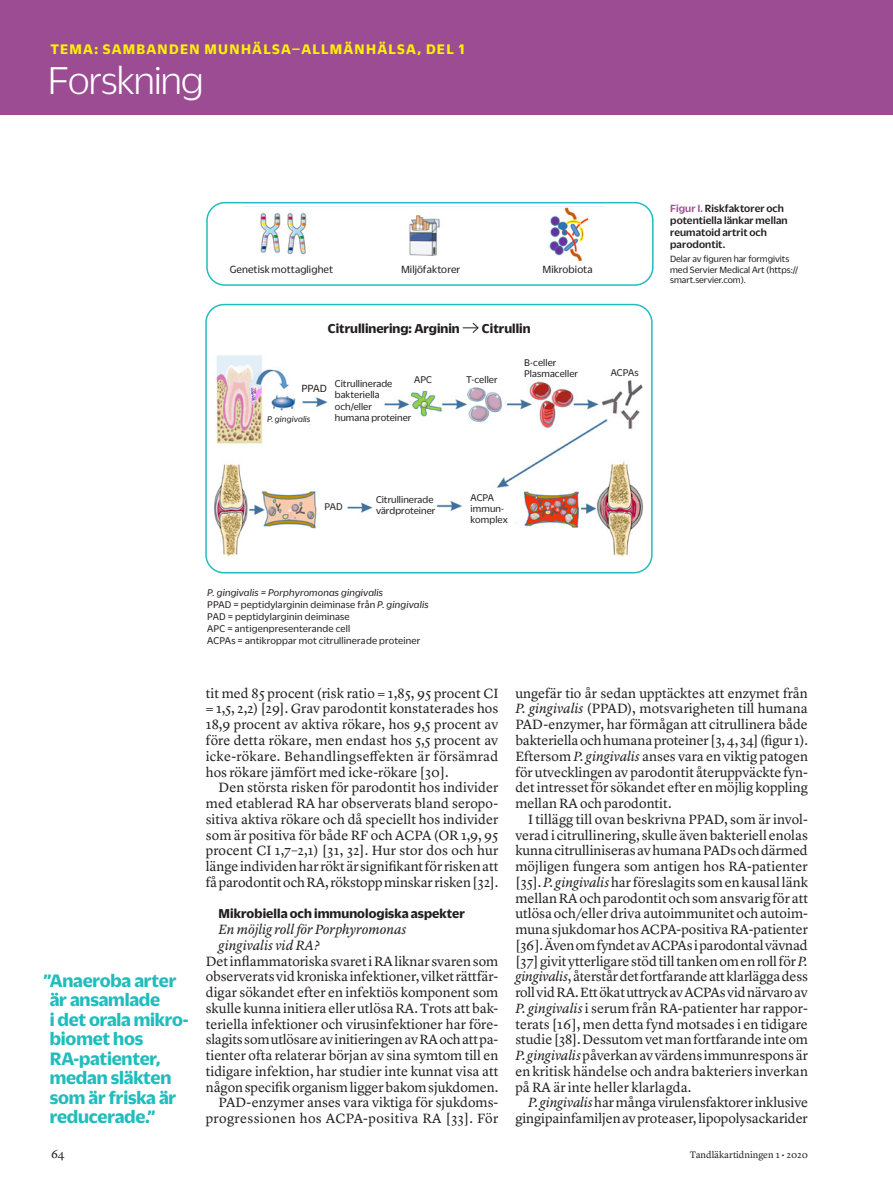
<style>
.page{position:relative;width:893px;height:1191px;background:#fff}
.page>*{position:absolute;margin:0;border:0;box-sizing:border-box;transform-origin:0 0}
.t1{font:300 42px "Duplicate Sans";letter-spacing:-.02em;color:#fff}
.Citat_litet_Duplicat{font:700 19.5px/19.5px "Duplicate Sans";letter-spacing:-.01em;color:#21bdbd}
.t2{font:700 15px "Duplicate Sans";letter-spacing:.08em;color:#fff101}
.Bröd_utesluten_indra{font:13.95px/15.8px "Lyon Text";color:#231f20;text-align:justify}
.Bröd_utesluten{font:13.95px/15.8px "Lyon Text";letter-spacing:-.005em;color:#231f20;text-align:justify}
.Bröd_utesluten_indra-2{font:italic 13.95px "Lyon Text";color:#231f20}
.Bröd_utesluten_indra-3{font:700 13.95px "Duplicate Sans";letter-spacing:.005em;color:#231f20}
.Notis_rubrik{font:700 13.95px "Duplicate Sans";color:#231f20}
.t3{font:12px "Lyon Text";color:#231f20}
.Bildtext_utan_punkt{font:500 11.25px/12px "Duplicate Sans";letter-spacing:.01em;color:#231f20}
.Bildtext_utan_punkt-2{font:11.25px "Duplicate Sans";letter-spacing:.005em;color:#231f20}
.Faktatext_ej_indrag{font:10.5px "Duplicate Sans";letter-spacing:.02em;color:#231f20}
.Bildtext_utan_punkt-3{font:10.5px/11.2px "Duplicate Sans";letter-spacing:.005em;color:#231f20}
.Faktatext_ej_indrag-2{font:italic 10.5px "Duplicate Sans";letter-spacing:.02em;color:#231f20}
.Källa_regular{font:9.75px/10.5px "Duplicate Sans";color:#231f20}
.t4{font:9.75px "Lyon Text";color:#231f20}
.Bildtext_utan_punkt-4{font:italic 9px "Duplicate Sans";letter-spacing:.015em;color:#231f20}
.s1{font-style:italic}
.s2{color:#9b4c92}
</style>
<div class="page">
<div style="left:0;top:0;width:893px;height:115px;background:#9b4c92"></div>
<img style="left:260px;top:207px;width:329px;height:54px">
<div style="left:206px;top:202px;width:448px;height:84px;border:2px solid #21bdbd;border-radius:18px"></div>
<img style="left:214px;top:355px;width:430px;height:202px">
<div style="left:205px;top:304px;width:448px;height:269px;border:2px solid #21bdbd;border-radius:18px"></div>
<svg style="left:463px;top:322px;width:16px;height:11px"></svg>
<p class="t2" style="left:50px;top:39px;width:416px">TEMA: SAMBANDEN MUNHÄLSA–ALLMÄNHÄLSA, DEL 1</p>
<h1 class="t1" style="left:48px;top:55px;width:157px">Forskning</h1>
<p class="Bildtext_utan_punkt-2" style="left:230px;top:262px;width:105px">Genetisk mottaglighet</p>
<p class="Bildtext_utan_punkt-2" style="left:401px;top:262px;width:61px">Miljöfaktorer</p>
<p class="Bildtext_utan_punkt-2" style="left:542px;top:262px;width:52px">Mikrobiota</p>
<p class="Notis_rubrik" style="left:328px;top:318px;width:133px">Citrullinering: Arginin</p>
<p class="Notis_rubrik" style="left:482px;top:318px;width:50px">Citrullin</p>
<p class="Bildtext_utan_punkt-3" style="left:414px;top:374px;width:19px">APC</p>
<p class="Bildtext_utan_punkt-3" style="left:466px;top:373px;width:33px">T-celler</p>
<p class="Bildtext_utan_punkt-2" style="left:301px;top:381px;width:27px">PPAD</p>
<p class="Bildtext_utan_punkt-3" style="left:335px;top:377px;width:78px">Citrullinerade bakteriella och/eller<br>humana proteiner</p>
<p class="Bildtext_utan_punkt-4" style="left:267px;top:413px;width:45px">P. gingivalis</p>
<p class="Bildtext_utan_punkt-3" style="left:524px;top:356px;width:34px">B-celler</p>
<p class="Bildtext_utan_punkt-3" style="left:524px;top:367px;width:55px">Plasmaceller</p>
<p class="Bildtext_utan_punkt-3" style="left:611px;top:367px;width:29px">ACPAs</p>
<p class="Bildtext_utan_punkt-3" style="left:324px;top:500px;width:20px">PAD</p>
<p class="Bildtext_utan_punkt-3" style="left:376px;top:493px;width:61px">Citrullinerade värdproteiner</p>
<p class="Bildtext_utan_punkt-3" style="left:471px;top:491px;width:25px">ACPA</p>
<p class="Bildtext_utan_punkt-3" style="left:471px;top:502px;width:35px">immun-</p>
<p class="Bildtext_utan_punkt-3" style="left:471px;top:513px;width:39px">komplex</p>
<p class="Faktatext_ej_indrag-2" style="left:207px;top:586px;width:177px">P. gingivalis = Porphyromonas gingivalis</p>
<p class="Faktatext_ej_indrag" style="left:207px;top:598px;width:223px">PPAD = peptidylarginin deiminase från <span class="s1">P. gingivalis</span></p>
<p class="Faktatext_ej_indrag" style="left:207px;top:610px;width:144px">PAD = peptidylarginin deiminase</p>
<p class="Faktatext_ej_indrag" style="left:207px;top:622px;width:145px">APC = antigenpresenterande cell</p>
<p class="Faktatext_ej_indrag" style="left:207px;top:634px;width:215px">ACPAs = antikroppar mot citrullinerade proteiner</p>
<p class="Bildtext_utan_punkt" style="left:670px;top:201px;width:119px"><span class="s2">Figur I.</span> Riskfaktorer och potentiella länkar mellan reumatoid artrit och parodontit.</p>
<p class="Källa_regular" style="left:670px;top:253px;width:130px">Delar av figuren har formgivits med Servier Medical Art (https:// smart.servier.com).</p>
<p class="Citat_litet_Duplicat" style="left:50px;top:968px;width:139px;text-indent:-6px">”Anaeroba arter är ansamlade<br>i det orala mikro&shy;biomet hos<br>RA-patienter, medan släkten som är friska är reducerade.”</p>
<p class="Bröd_utesluten_indra" style="left:206px;top:684px;width:294px">tit med 85 procent (risk ratio = 1,85, 95 procent CI = 1,5, 2,2) [29]. Grav parodontit konstaterades hos 18,9 procent av aktiva rökare, hos 9,5 procent av före detta rökare, men endast hos 5,5 procent av icke-rökare. Behandlingseffekten är försämrad hos rökare jämfört med icke-rökare [30].</p>
<p class="Bröd_utesluten_indra" style="left:206px;top:778px;width:294px;text-indent:13px">Den största risken för parodontit hos individer med etablerad RA har observerats bland seropo&shy;sitiva aktiva rökare och då speciellt hos individer som är positiva för både RF och ACPA (OR 1,9, 95 procent CI 1,7–2,1) [31, 32]. Hur stor dos och hur länge individen har rökt är signifikant för risken att få parodontit och RA, rökstopp minskar risken [32].</p>
<p class="Bröd_utesluten_indra-3" style="left:219px;top:904px;width:248px">Mikrobiella och immunologiska aspekter</p>
<p class="Bröd_utesluten_indra-2" style="left:219px;top:918px;width:189px">En möjlig roll för Porphyromonas</p>
<p class="Bröd_utesluten_indra-2" style="left:219px;top:934px;width:103px">gingivalis vid RA?</p>
<p class="Bröd_utesluten" style="left:206px;top:952px;width:294px">Det inflammatoriska svaret i RA liknar svaren som observerats vid kroniska infektioner, vilket rättfär&shy;digar sökandet efter en infektiös komponent som skulle kunna initiera eller utlösa RA. Trots att bak&shy;teriella infektioner och virusinfektioner har före&shy;slagits som utlösare av initieringen av RA och att pa&shy;tienter ofta relaterar början av sina symtom till en tidigare infektion, har studier inte kunnat visa att någon specifik organism ligger bakom sjukdomen.</p>
<p class="Bröd_utesluten_indra" style="left:206px;top:1093px;width:294px;text-align:right">PAD-enzymer anses vara viktiga för sjukdoms&shy;progressionen hos ACPA-positiva RA [33]. För</p>
<p class="Bröd_utesluten_indra" style="left:515px;top:684px;width:294px">ungefär tio år sedan upptäcktes att enzymet från <span class="s1">P. gingivalis</span> (PPAD), motsvarigheten till humana PAD-enzymer, har förmågan att citrullinera både bakteriella och humana proteiner [3, 4, 34] (figur 1).<br>Eftersom <span class="s1">P. gingivalis</span> anses vara en viktig patogen för utvecklingen av parodontit återuppväckte fyn&shy;det intresset för sökandet efter en möjlig koppling mellan RA och parodontit.</p>
<p class="Bröd_utesluten_indra" style="left:515px;top:810px;width:294px;text-indent:13px">I tillägg till ovan beskrivna PPAD, som är invol&shy;verad i citrullinering, skulle även bakteriell enolas kunna citrulliniseras av humana PADs och därmed möjligen fungera som antigen hos RA-patienter [35]. <span class="s1">P. gingivalis</span> har föreslagits som en kausal länk mellan RA och parodontit och som ansvarig för att utlösa och/eller driva autoimmunitet och autoim&shy;muna sjukdomar hos ACPA-positiva RA-patienter [36]. Även om fyndet av ACPAs i parodontal vävnad [37] givit ytterligare stöd till tanken om en roll för <span class="s1">P. gingivalis</span>, återstår det fortfarande att klarlägga dess roll vid RA. Ett ökat uttryck av ACPAs vid närvaro av <span class="s1">P. gingivalis</span> i serum från RA-patienter har rappor&shy;terats [16], men detta fynd motsades i en tidigare studie [38]. Dessutom vet man fortfarande inte om <span class="s1">P. gingivalis</span> påverkan av värdens immunrespons är en kritisk händelse och andra bakteriers inverkan på RA är inte heller klarlagda.</p>
<p class="Bröd_utesluten_indra" style="left:515px;top:1093px;width:294px;text-align:right"><span class="s1">P. gingivalis</span> har många virulensfaktorer inklusive gingipainfamiljen av proteaser, lipopolysackarider</p>
<p class="t3" style="left:51px;top:1144px;width:15px">64</p>
<p class="t4" style="left:690px;top:1147px;width:119px">Tandläkartidningen 1 • 2020</p>
</div>
